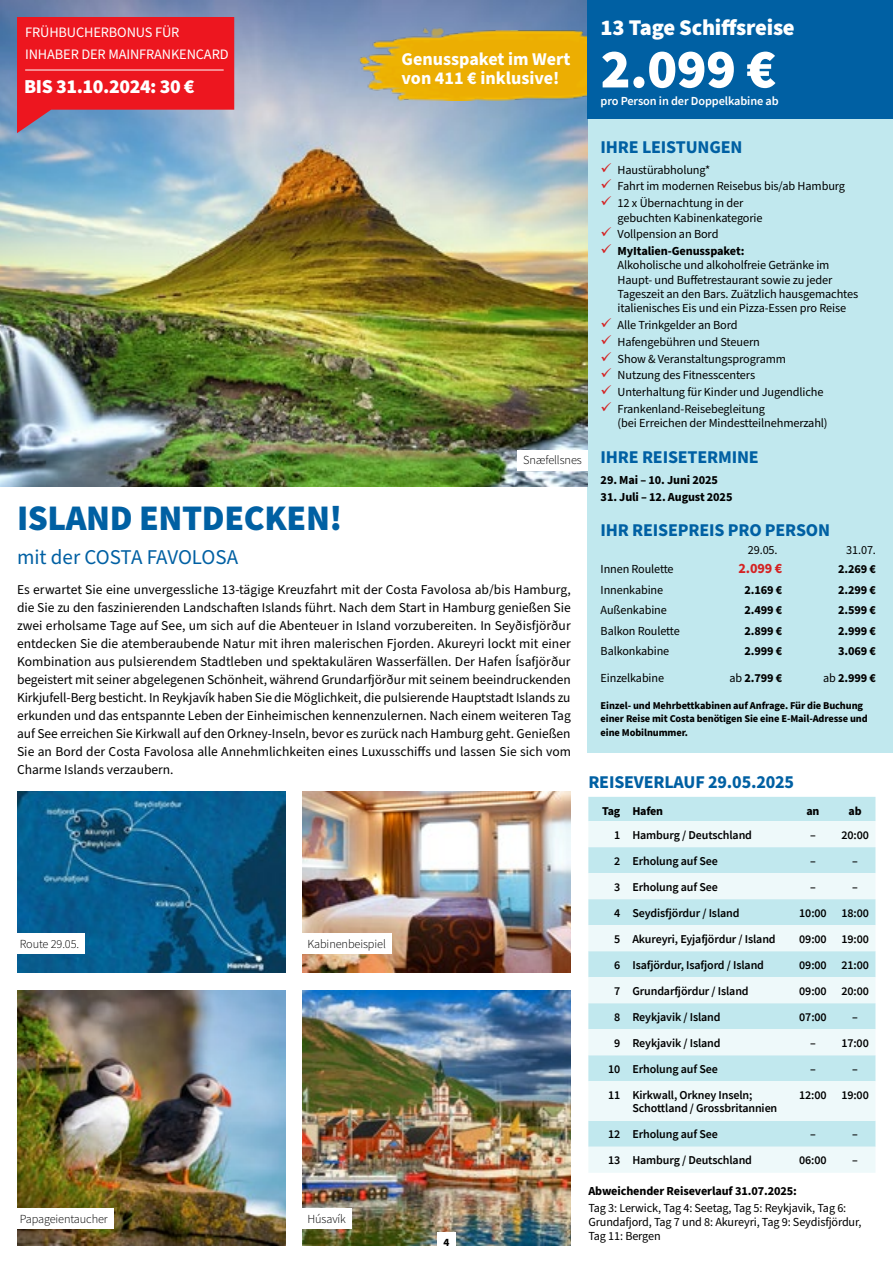
<style>
.page{position:relative;width:893px;height:1263px;background:#fff}
.page>*{position:absolute;margin:0;border:0;box-sizing:border-box;transform-origin:0 0}
.t1{font:900 55.5px "Source Sans Pro";color:#fff}
.t2{font:900 36px "Source Sans Pro";letter-spacing:-.01em;color:#0060a3}
.t3{font:900 22.5px "Source Sans Pro";letter-spacing:-.01em;color:#fff}
.t4{font:21px "Source Sans Pro";color:#0060a3}
.t5{font:900 19.8px "Source Sans Pro";letter-spacing:-.02em;color:#fff}
.t6{font:700 18px "Source Sans Pro";letter-spacing:-.01em;color:#0060a3}
.t7{font:700 18px/19.5px "Source Sans Pro";color:#fff}
.t8{font:14.4px/21.6px "Source Sans Pro";letter-spacing:-.01em;color:#fff}
.t9{font:700 14.25px "Source Sans Pro";color:#d42222}
.t10{font:13.5px/18px "Source Sans Pro";color:#000;text-align:justify}
.t11{font:12.3px/16.8px "Source Sans Pro";letter-spacing:-.01em;color:#000}
.t12{font:700 12.3px "Source Sans Pro";letter-spacing:-.01em;color:#000}
.t13{font:300 12.3px "Source Sans Pro";letter-spacing:-.01em;color:#000}
.t14{font:600 12.3px "Source Sans Pro";letter-spacing:-.01em;color:#fff}
.t15{font:600 12px/13.5px "Source Sans Pro";letter-spacing:-.01em;color:#000}
.t16{font:700 12px "Source Sans Pro";letter-spacing:-.02em;color:#000}
.t17{font:700 11.25px "Source Sans Pro";color:#000}
.t18{font:700 10.5px/13.5px "Source Sans Pro";letter-spacing:-.01em;color:#000}
.s1{font-weight:400}
</style>
<div class="page">
<div style="left:588px;top:0;width:305px;height:753px;background:#c1e8ee"></div>
<img style="left:0;top:0;width:588px;height:486px">
<img style="left:17px;top:990px;width:268px;height:256px">
<img style="left:17px;top:791px;width:268px;height:181px">
<img style="left:302px;top:990px;width:269px;height:256px">
<img style="left:302px;top:791px;width:269px;height:181px">
<div style="left:301px;top:1209px;width:51px;height:20px;background:#fff"></div>
<div style="left:14px;top:1209px;width:100px;height:20px;background:#fff"></div>
<div style="left:301px;top:934px;width:91px;height:20px;background:#fff"></div>
<div style="left:14px;top:934px;width:71px;height:20px;background:#fff"></div>
<div style="left:517px;top:450px;width:71px;height:20px;background:#fff"></div>
<hr style="left:892px;top:0;width:1px;height:486px;background:#d42222">
<div style="left:588px;top:797px;width:287px;height:24px;background:#c1e8ee"></div>
<svg style="left:588px;top:821px;width:287px;height:352px;background:#daf1f4"></svg>
<img style="left:347px;top:27px;width:241px;height:74px">
<div style="left:588px;top:0;width:305px;height:118px;background:#0060a3"></div>
<div style="left:437px;top:1232px;width:19px;height:30px;background:#fff"></div>
<svg style="left:17px;top:17px;width:217px;height:116px;background:#d7313f"></svg>
<hr style="left:25px;top:70px;width:199px;height:1px;background:#fff">
<p class="t8" style="left:25px;top:22px;width:205px">FRÜHBUCHERBONUS FÜR<br>INHABER DER MAINFRANKENCARD</p>
<h3 class="t5" style="left:24px;top:72px;width:172px">BIS 31.10.2024: 30 €</h3>
<h3 class="t7" style="left:402px;top:49px;width:170px">Genusspaket im Wert von 411 € inklusive!</h3>
<h3 class="t3" style="left:601px;top:12px;width:196px">13 Tage Schiffsreise</h3>
<h1 class="t1" style="left:601px;top:31px;width:177px">2.099 €</h1>
<p class="t14" style="left:601px;top:93px;width:180px">pro Person in der Doppelkabine ab</p>
<h3 class="t6" style="left:601px;top:134px;width:143px">IHRE LEISTUNGEN</h3>
<p class="t11" style="left:618px;top:162px;width:229px">Haustürabholung*<br>Fahrt im modernen Reisebus bis/ab Hamburg<br>12 x Übernachtung in der</p>
<p class="t11" style="left:618px;top:209px;width:146px">gebuchten Kabinenkategorie<br>Vollpension an Bord</p>
<p class="t12" style="left:618px;top:243px;width:128px">MyItalien-Genusspaket:</p>
<p class="t11" style="left:618px;top:259px;width:242px;line-height:14.2px">Alkoholische und alkoholfreie Getränke im Haupt- und Buffetrestaurant sowie zu jeder Tageszeit an den Bars. Zuätzlich hausgemachtes italienisches Eis und ein Pizza-Essen pro Reise</p>
<p class="t11" style="left:618px;top:317px;width:207px">Alle Trinkgelder an Bord<br>Hafengebühren und Steuern<br>Show &amp; Veranstaltungsprogramm<br>Nutzung des Fitnesscenters<br>Unterhaltung für Kinder und Jugendliche<br>Frankenland-Reisebegleitung</p>
<p class="t11" style="left:618px;top:415px;width:212px">(bei Erreichen der Mindestteilnehmerzahl)</p>
<p class="t13" style="left:523px;top:453px;width:60px">Snæfellsnes</p>
<h2 class="t2" style="left:17px;top:493px;width:327px">ISLAND ENTDECKEN!</h2>
<h3 class="t4" style="left:17px;top:543px;width:223px">mit der COSTA FAVOLOSA</h3>
<p class="t10" style="left:17px;top:581px;width:556px">Es erwartet Sie eine unvergessliche 13-tägige Kreuzfahrt mit der Costa Favolosa ab/bis Hamburg, die Sie zu den faszinierenden Landschaften Islands führt. Nach dem Start in Hamburg genießen Sie zwei erholsame Tage auf See, um sich auf die Abenteuer in Island vorzubereiten. In Seyðisfjörður entdecken Sie die atemberaubende Natur mit ihren malerischen Fjorden. Akureyri lockt mit einer Kombination aus pulsierendem Stadtleben und spektakulären Wasserfällen. Der Hafen Ísafjörður begeistert mit seiner abgelegenen Schönheit, während Grundarfjörður mit seinem beeindruckenden Kirkjufell-Berg besticht. In Reykjavík haben Sie die Möglichkeit, die pulsierende Hauptstadt Islands zu erkunden und das entspannte Leben der Einheimischen kennenzulernen. Nach einem weiteren Tag auf See erreichen Sie Kirkwall auf den Orkney-Inseln, bevor es zurück nach Hamburg geht. Genießen Sie an Bord der Costa Favolosa alle Annehmlichkeiten eines Luxusschiffs und lassen Sie sich vom Charme Islands verzaubern.</p>
<p class="t13" style="left:20px;top:936px;width:61px">Route 29.05.</p>
<p class="t13" style="left:307px;top:936px;width:80px">Kabinenbeispiel</p>
<h3 class="t6" style="left:601px;top:444px;width:160px">IHRE REISETERMINE</h3>
<p class="t12" style="left:601px;top:471px;width:119px">29. Mai – 10. Juni 2025</p>
<p class="t12" style="left:601px;top:488px;width:133px">31. Juli – 12. August 2025</p>
<h3 class="t6" style="left:601px;top:518px;width:231px">IHR REISEPREIS PRO PERSON</h3>
<p class="t11" style="left:748px;top:542px;width:31px">29.05.</p>
<p class="t11" style="left:846px;top:542px;width:31px">31.07.</p>
<p class="t11" style="left:601px;top:561px;width:75px">Innen Roulette</p>
<p class="t9" style="left:738px;top:558px;width:45px">2.099 €</p>
<p class="t12" style="left:838px;top:560px;width:39px">2.269 €</p>
<p class="t11" style="left:601px;top:581px;width:64px">Innenkabine</p>
<p class="t12" style="left:744px;top:581px;width:39px">2.169 €</p>
<p class="t12" style="left:838px;top:581px;width:39px">2.299 €</p>
<p class="t11" style="left:601px;top:602px;width:68px">Außenkabine</p>
<p class="t12" style="left:744px;top:602px;width:39px">2.499 €</p>
<p class="t12" style="left:838px;top:602px;width:39px">2.599 €</p>
<p class="t11" style="left:601px;top:623px;width:81px">Balkon Roulette</p>
<p class="t12" style="left:744px;top:622px;width:39px">2.899 €</p>
<p class="t12" style="left:838px;top:622px;width:39px">2.999 €</p>
<p class="t11" style="left:601px;top:643px;width:70px">Balkonkabine</p>
<p class="t12" style="left:744px;top:643px;width:39px">2.999 €</p>
<p class="t12" style="left:838px;top:643px;width:39px">3.069 €</p>
<p class="t11" style="left:601px;top:670px;width:65px">Einzelkabine</p>
<p class="t12" style="left:729px;top:670px;width:54px"><span class="s1">ab</span> 2.799 €</p>
<p class="t12" style="left:823px;top:670px;width:54px"><span class="s1">ab</span> 2.999 €</p>
<p class="t18" style="left:601px;top:699px;width:269px">Einzel- und Mehrbettkabinen auf Anfrage. Für die Buchung einer Reise mit Costa benötigen Sie eine E-Mail-Adresse und eine Mobilnummer.</p>
<h3 class="t6" style="left:588px;top:770px;width:207px">REISEVERLAUF 29.05.2025</h3>
<p class="t16" style="left:602px;top:803px;width:62px">Tag Hafen</p>
<p class="t16" style="left:806px;top:803px;width:15px">an</p>
<p class="t16" style="left:849px;top:803px;width:15px">ab</p>
<p class="t15" style="left:614px;top:828px;width:139px">1 Hamburg / Deutschland</p>
<p class="t15" style="left:810px;top:828px;width:60px">– 20:00</p>
<p class="t15" style="left:614px;top:854px;width:105px">2 Erholung auf See</p>
<p class="t15" style="left:810px;top:854px;width:7px">–</p>
<p class="t15" style="left:852px;top:854px;width:7px">–</p>
<p class="t15" style="left:614px;top:880px;width:105px">3 Erholung auf See</p>
<p class="t15" style="left:810px;top:880px;width:7px">–</p>
<p class="t15" style="left:852px;top:880px;width:7px">–</p>
<p class="t15" style="left:614px;top:906px;width:127px">4 Seydisfjördur / Island</p>
<p class="t15" style="left:799px;top:906px;width:71px">10:00 18:00</p>
<p class="t15" style="left:614px;top:932px;width:163px">5 Akureyri, Eyjafjördur / Island</p>
<p class="t15" style="left:799px;top:932px;width:71px">09:00 19:00</p>
<p class="t15" style="left:614px;top:958px;width:151px">6 Isafjördur, Isafjord / Island</p>
<p class="t15" style="left:799px;top:958px;width:71px">09:00 21:00</p>
<p class="t15" style="left:614px;top:984px;width:136px">7 Grundarfjördur / Island</p>
<p class="t15" style="left:799px;top:984px;width:71px">09:00 20:00</p>
<p class="t15" style="left:614px;top:1010px;width:108px">8 Reykjavik / Island</p>
<p class="t15" style="left:799px;top:1010px;width:29px">07:00</p>
<p class="t15" style="left:852px;top:1010px;width:7px">–</p>
<p class="t15" style="left:614px;top:1036px;width:108px">9 Reykjavik / Island</p>
<p class="t15" style="left:810px;top:1036px;width:60px">– 17:00</p>
<p class="t15" style="left:608px;top:1062px;width:111px">10 Erholung auf See</p>
<p class="t15" style="left:810px;top:1062px;width:7px">–</p>
<p class="t15" style="left:852px;top:1062px;width:7px">–</p>
<p class="t15" style="left:632px;top:1088px;width:146px;text-indent:-24px">11 Kirkwall, Orkney Inseln;<br>Schottland / Grossbritannien</p>
<p class="t15" style="left:799px;top:1088px;width:71px">12:00 19:00</p>
<p class="t15" style="left:608px;top:1127px;width:111px">12 Erholung auf See</p>
<p class="t15" style="left:810px;top:1127px;width:7px">–</p>
<p class="t15" style="left:852px;top:1127px;width:7px">–</p>
<p class="t15" style="left:608px;top:1153px;width:145px">13 Hamburg / Deutschland</p>
<p class="t15" style="left:799px;top:1153px;width:29px">06:00</p>
<p class="t15" style="left:852px;top:1153px;width:7px">–</p>
<p class="t13" style="left:20px;top:1211px;width:89px">Papageientaucher</p>
<p class="t13" style="left:307px;top:1211px;width:40px">Húsavík</p>
<p class="t17" style="left:443px;top:1234px;width:7px">4</p>
<p class="t12" style="left:588px;top:1182px;width:210px">Abweichender Reiseverlauf 31.07.2025:</p>
<p class="t11" style="left:588px;top:1201px;width:275px;line-height:14.2px">Tag 3: Lerwick, Tag 4: Seetag, Tag 5: Reykjavik, Tag 6:<br>Grundafjord, Tag 7 und 8: Akureyri, Tag 9: Seydisfjördur,<br>Tag 11: Bergen</p>
</div>
